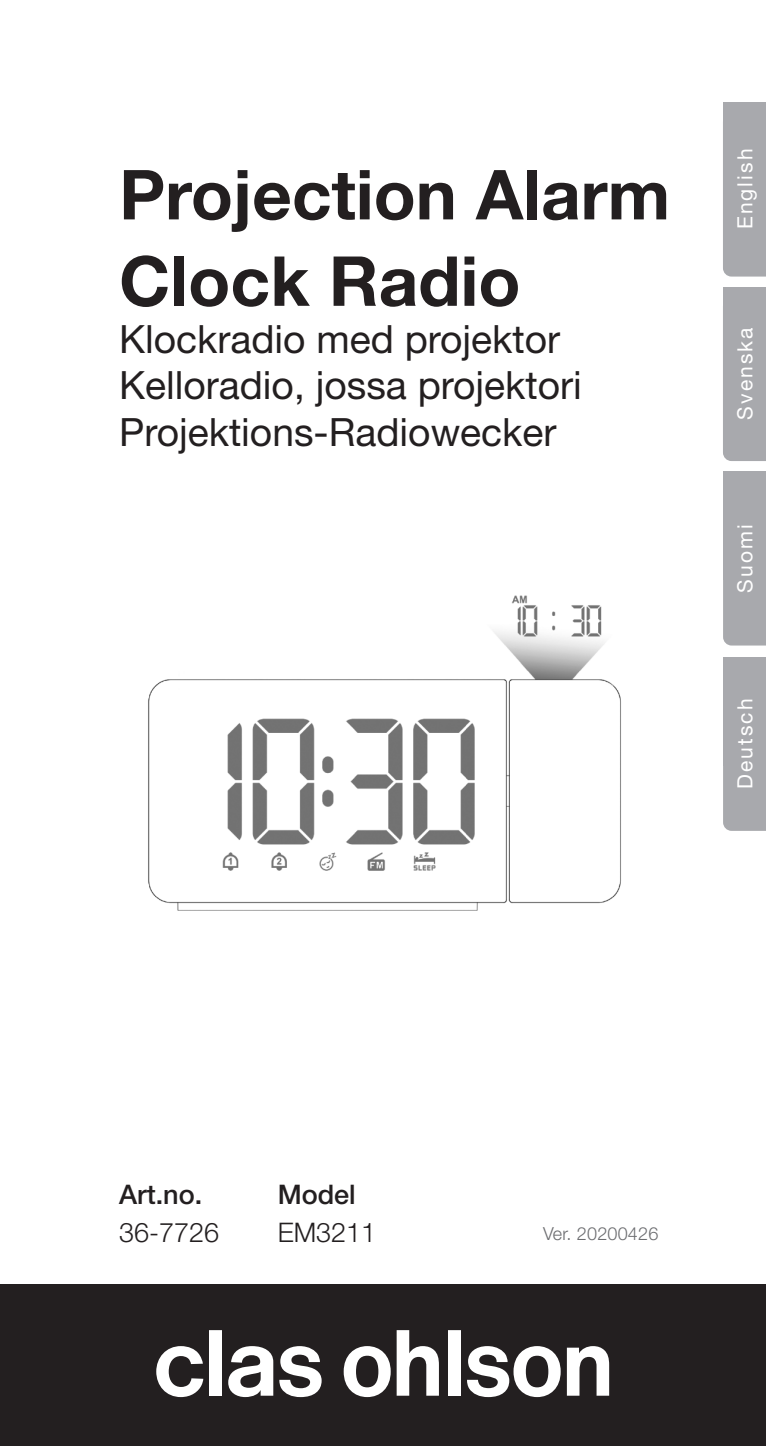
<style>
.page{position:relative;width:766px;height:1446px;background:#fff}
.page>*{position:absolute;margin:0;border:0;box-sizing:border-box;transform-origin:0 0}
.t1{font:700 69px/86.4px "Helvetica Neue LT Std";color:#231f20}
.t2{font:39px "Helvetica Neue LT Std";color:#231f20}
.t3{font:300 27px "Helvetica Neue LT Std";color:#231f20}
.t4{font:500 27px "Helvetica Neue LT Std";color:#231f20}
.t5{font:21px "Helvetica Neue LT Std";letter-spacing:.1em;color:#fff}
.t6{font:300 18px "Helvetica Neue LT Std";letter-spacing:.01em;color:#6c6d70}
</style>
<div class="page">
<div style="left:0;top:1284px;width:765px;height:162px;background:#231f20"></div>
<div style="left:723px;top:211px;width:42px;height:66px;background:#a8a9ad"></div>
<div style="left:722px;top:102px;width:43px;height:109px;background:#a8a9ad"></div>
<div style="left:723px;top:396px;width:42px;height:65px;background:#a8a9ad"></div>
<div style="left:722px;top:287px;width:43px;height:109px;background:#a8a9ad"></div>
<div style="left:723px;top:580px;width:42px;height:65px;background:#a8a9ad"></div>
<div style="left:722px;top:471px;width:43px;height:109px;background:#a8a9ad"></div>
<div style="left:723px;top:765px;width:42px;height:66px;background:#a8a9ad"></div>
<div style="left:722px;top:656px;width:43px;height:109px;background:#a8a9ad"></div>
<svg style="left:156px;top:1346px;width:47px;height:51px"></svg>
<div style="left:209px;top:1328px;width:13px;height:67px;background:#fff"></div>
<svg style="left:228px;top:1346px;width:45px;height:51px"></svg>
<svg style="left:279px;top:1346px;width:42px;height:51px"></svg>
<svg style="left:343px;top:1346px;width:47px;height:51px"></svg>
<svg style="left:396px;top:1331px;width:43px;height:64px"></svg>
<div style="left:447px;top:1328px;width:13px;height:67px;background:#fff"></div>
<svg style="left:566px;top:1346px;width:43px;height:49px"></svg>
<svg style="left:467px;top:1346px;width:93px;height:51px"></svg>
<img style="left:148px;top:595px;width:473px;height:316px">
<p class="t1" style="left:119px;top:150px;width:552px">Projection Alarm<br>Clock Radio</p>
<p class="t2" style="left:119px;top:315px;width:442px">Klockradio med projektor</p>
<p class="t2" style="left:119px;top:362px;width:464px">Kelloradio, jossa projektori</p>
<p class="t2" style="left:119px;top:409px;width:438px">Projektions-Radiowecker</p>
<p class="t5" style="left:732px;top:229px;width:82px;rotate:-90deg">English</p>
<p class="t5" style="left:732px;top:420px;width:94px;rotate:-90deg">Svenska</p>
<p class="t5" style="left:732px;top:593px;width:70px;rotate:-90deg">Suomi</p>
<p class="t5" style="left:732px;top:789px;width:92px;rotate:-90deg">Deutsch</p>
<p class="t4" style="left:119px;top:1178px;width:85px">Art.no.</p>
<p class="t4" style="left:277px;top:1178px;width:80px">Model</p>
<p class="t3" style="left:119px;top:1215px;width:102px">36-7726</p>
<p class="t3" style="left:277px;top:1215px;width:100px">EM3211</p>
<p class="t6" style="left:543px;top:1222px;width:117px">Ver. 20200426</p>
</div>
